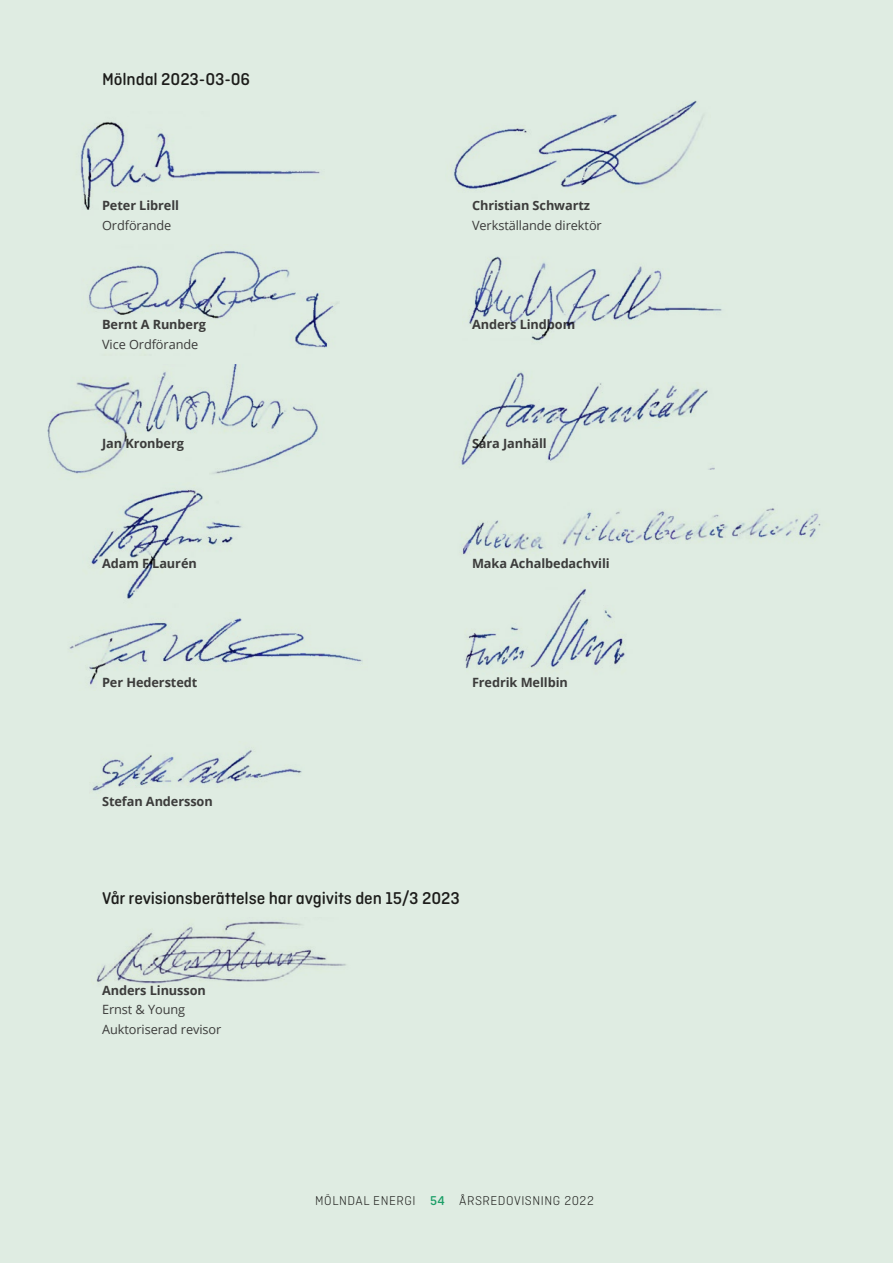
<style>
.page{position:relative;width:893px;height:1263px;background:#dfece2}
.page>*{position:absolute;margin:0;border:0;box-sizing:border-box;transform-origin:0 0}
.t1{font:500 18px "Ciutadella Rounded";letter-spacing:-.005em;color:#1d1d1b}
.t2{font:300 13.5px "Ciutadella Rounded";letter-spacing:.04em;color:#1d1d1b}
.t3{font:700 12.75px "Open Sans";letter-spacing:-.005em;color:#3c3c3b}
.t4{font:12.75px/19.5px "Open Sans";letter-spacing:-.005em;color:#3c3c3b}
.s1{font-weight:500;color:#1d9f68}
</style>
<div class="page">
<img style="left:80px;top:121px;width:240px;height:89px">
<img style="left:47px;top:364px;width:271px;height:114px">
<img style="left:91px;top:490px;width:151px;height:109px">
<img style="left:453px;top:100px;width:251px;height:89px">
<img style="left:89px;top:251px;width:249px;height:97px">
<img style="left:69px;top:618px;width:294px;height:67px">
<img style="left:92px;top:750px;width:210px;height:41px">
<img style="left:96px;top:921px;width:250px;height:63px">
<img style="left:469px;top:256px;width:253px;height:85px">
<img style="left:461px;top:372px;width:253px;height:98px">
<img style="left:462px;top:508px;width:359px;height:47px">
<img style="left:465px;top:589px;width:160px;height:80px">
<h1 class="t1" style="left:102px;top:69px;width:150px">Mölndal 2023-03-06</h1>
<p class="t3" style="left:102px;top:197px;width:79px">Peter Librell</p>
<p class="t4" style="left:102px;top:215px;width:71px">Ordförande</p>
<p class="t3" style="left:102px;top:316px;width:105px">Bernt A Runberg</p>
<p class="t4" style="left:102px;top:334px;width:98px">Vice Ordförande</p>
<p class="t3" style="left:472px;top:197px;width:120px">Christian Schwartz</p>
<p class="t4" style="left:472px;top:215px;width:131px">Verkställande direktör</p>
<p class="t3" style="left:472px;top:316px;width:105px">Anders Lindbom</p>
<p class="t3" style="left:102px;top:435px;width:83px">Jan Kronberg</p>
<p class="t3" style="left:472px;top:435px;width:76px">Sara Janhäll</p>
<p class="t3" style="left:102px;top:554px;width:96px">Adam F Laurén</p>
<p class="t3" style="left:472px;top:554px;width:139px">Maka Achalbedachvili</p>
<p class="t3" style="left:102px;top:673px;width:97px">Per Hederstedt</p>
<p class="t3" style="left:472px;top:673px;width:97px">Fredrik Mellbin</p>
<p class="t3" style="left:102px;top:792px;width:112px">Stefan Andersson</p>
<h1 class="t1" style="left:102px;top:888px;width:359px">Vår revisionsberättelse har avgivits den 15/3 2023</h1>
<p class="t3" style="left:102px;top:981px;width:105px">Anders Linusson</p>
<p class="t4" style="left:102px;top:999px;width:121px">Ernst &amp; Young<br>Auktoriserad revisor</p>
<p class="t2" style="left:315px;top:1193px;width:280px">MÖLNDAL ENERGI <span class="s1">54</span> ÅRSREDOVISNING 2022</p>
</div>
